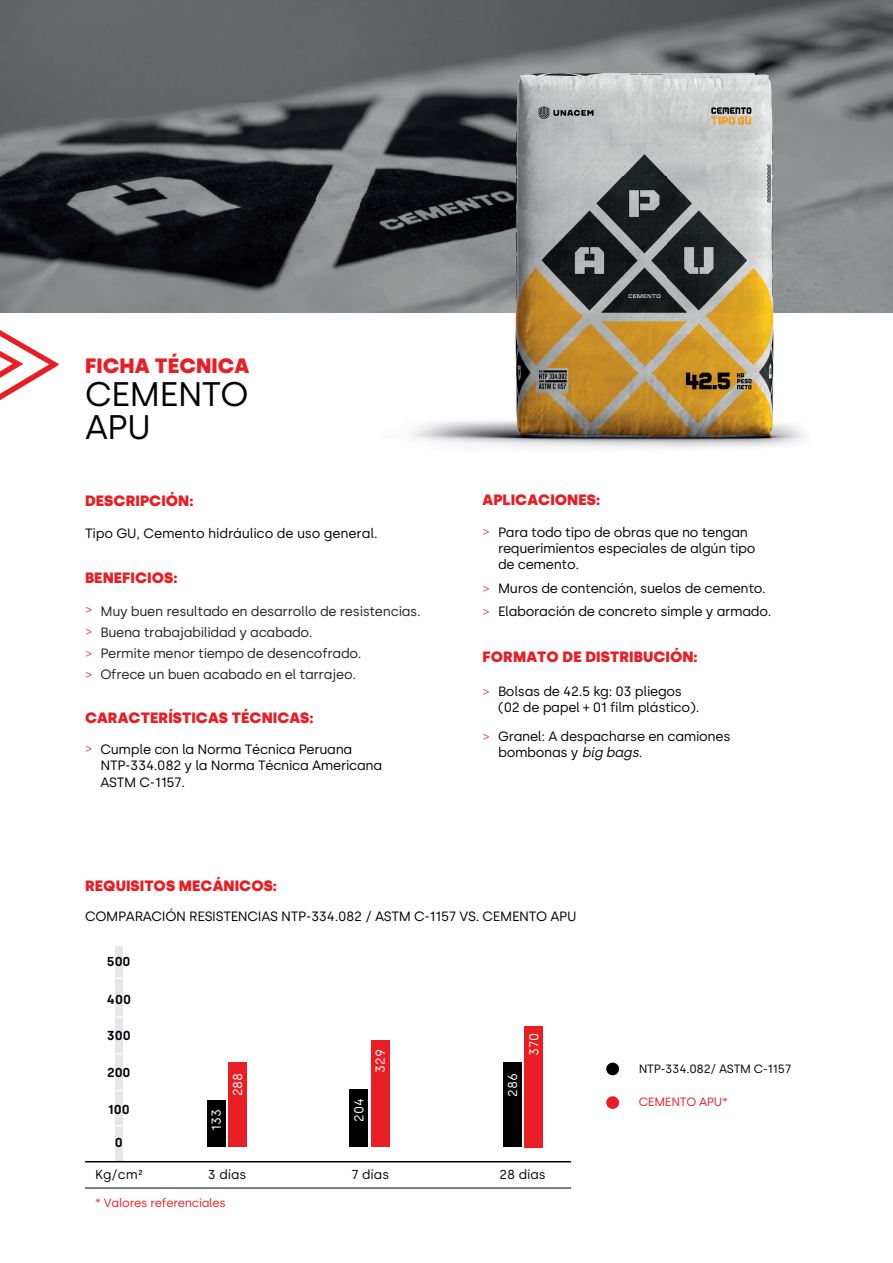
<style>
.page{position:relative;width:893px;height:1263px;background:#fff}
.page>*{position:absolute;margin:0;border:0;box-sizing:border-box;transform-origin:0 0}
.t1{font:34.05px/33px "Silka";letter-spacing:-.025em;color:#000001}
.t2{font:900 20.7px "Silka";color:#e91d24}
.t3{font:900 15px "Silka";color:#e91d24}
.t4{font:13.5px/16.2px "Silka";letter-spacing:-.025em;color:#000001}
.t5{font:13.5px/21px "Silka";letter-spacing:-.025em;color:#231f20}
.t6{font:300 13.5px/21.8px "Silka";color:#e91d24;text-align:justify}
.t7{font:13.05px "Silka";color:#000001}
.t8{font:13.05px "Silka";color:#fff}
.t9{font:600 13.05px "Silka";color:#000001}
.t10{font:12px "Silka";letter-spacing:-.025em;color:#e91d24}
.t11{font:12px "Silka";letter-spacing:-.025em;color:#000001}
.s1{font-style:italic}
</style>
<div class="page">
<img style="left:0;top:0;width:315px;height:313px">
<img style="left:315px;top:0;width:578px;height:52px">
<img style="left:315px;top:52px;width:46px;height:261px">
<img style="left:821px;top:52px;width:72px;height:261px">
<svg style="left:0;top:330px;width:58px;height:70px"></svg>
<div style="left:207px;top:1100px;width:18px;height:47px;background:#000001"></div>
<div style="left:228px;top:1062px;width:19px;height:85px;background:#e91d24"></div>
<div style="left:350px;top:1089px;width:18px;height:58px;background:#000001"></div>
<div style="left:371px;top:1040px;width:18px;height:107px;background:#e91d24"></div>
<div style="left:503px;top:1062px;width:18px;height:85px;background:#000001"></div>
<div style="left:525px;top:1026px;width:18px;height:121px;background:#e91d24"></div>
<hr style="left:85px;top:1188px;width:486px;height:1px;background:#000">
<div style="left:606px;top:1096px;width:13px;height:13px;background:#e91d24;border-radius:6px"></div>
<div style="left:606px;top:1062px;width:13px;height:13px;background:#000001;border-radius:6px"></div>
<div style="left:115px;top:946px;width:8px;height:216px;background:#e6e7e9"></div>
<hr style="left:96px;top:978px;width:46px;height:1px;background:#fff">
<hr style="left:96px;top:1016px;width:46px;height:2px;background:#fff">
<hr style="left:96px;top:1053px;width:46px;height:1px;background:#fff">
<hr style="left:97px;top:1090px;width:46px;height:1px;background:#fff">
<hr style="left:96px;top:1125px;width:46px;height:1px;background:#fff">
<hr style="left:85px;top:1161px;width:486px;height:1px;background:#000">
<img style="left:361px;top:41px;width:460px;height:408px">
<h2 class="t2" style="left:85px;top:353px;width:166px">FICHA TÉCNICA</h2>
<h1 class="t1" style="left:85px;top:378px;width:165px">CEMENTO<br>APU</h1>
<p class="t3" style="left:85px;top:492px;width:110px">DESCRIPCIÓN:</p>
<p class="t4" style="left:85px;top:525px;width:294px">Tipo GU, Cemento hidráulico de uso general.</p>
<p class="t3" style="left:85px;top:569px;width:94px">BENEFICIOS:</p>
<p class="t6" style="left:85px;top:598px;width:9px">&gt; &gt; &gt; &gt;</p>
<p class="t5" style="left:100px;top:600px;width:322px">Muy buen resultado en desarrollo de resistencias.<br>Buena trabajabilidad y acabado.<br>Permite menor tiempo de desencofrado.<br>Ofrece un buen acabado en el tarrajeo.</p>
<p class="t3" style="left:85px;top:709px;width:230px">CARACTERÍSTICAS TÉCNICAS:</p>
<p class="t4" style="left:100px;top:741px;width:283px">Cumple con la Norma Técnica Peruana<br>NTP-334.082 y la Norma Técnica Americana<br>ASTM C-1157.</p>
<p class="t6" style="left:85px;top:738px;width:9px">&gt;</p>
<p class="t3" style="left:483px;top:491px;width:119px">APLICACIONES:</p>
<p class="t4" style="left:498px;top:524px;width:259px">Para todo tipo de obras que no tengan requerimientos especiales de algún tipo de cemento.</p>
<p class="t4" style="left:498px;top:576px;width:275px;line-height:23.7px">Muros de contención, suelos de cemento.<br>Elaboración de concreto simple y armado.</p>
<p class="t6" style="left:483px;top:521px;width:9px">&gt;</p>
<p class="t6" style="left:483px;top:577px;width:9px;line-height:23.1px">&gt; &gt;</p>
<p class="t3" style="left:483px;top:648px;width:216px">FORMATO DE DISTRIBUCIÓN:</p>
<p class="t4" style="left:498px;top:683px;width:203px">Bolsas de 42.5 kg: 03 pliegos (02 de papel + 01 film plástico).</p>
<p class="t4" style="left:498px;top:728px;width:234px">Granel: A despacharse en camiones bombonas y <span class="s1">big bags.</span></p>
<p class="t6" style="left:483px;top:680px;width:9px">&gt;</p>
<p class="t6" style="left:483px;top:725px;width:9px">&gt;</p>
<p class="t3" style="left:85px;top:877px;width:194px">REQUISITOS MECÁNICOS:</p>
<p class="t4" style="left:85px;top:908px;width:493px">COMPARACIÓN RESISTENCIAS NTP-334.082 / ASTM C-1157 VS. CEMENTO APU</p>
<p class="t9" style="left:107px;top:954px;width:25px">500</p>
<p class="t9" style="left:107px;top:991px;width:26px">400</p>
<p class="t9" style="left:107px;top:1028px;width:25px">300</p>
<p class="t9" style="left:107px;top:1065px;width:25px">200</p>
<p class="t9" style="left:108px;top:1101px;width:23px">100</p>
<p class="t9" style="left:115px;top:1135px;width:9px">0</p>
<p class="t8" style="left:209px;top:1131px;width:23px;rotate:-90deg">133</p>
<p class="t8" style="left:230px;top:1096px;width:25px;rotate:-90deg">288</p>
<p class="t8" style="left:351px;top:1121px;width:25px;rotate:-90deg">204</p>
<p class="t8" style="left:372px;top:1073px;width:25px;rotate:-90deg">329</p>
<p class="t8" style="left:505px;top:1097px;width:25px;rotate:-90deg">286</p>
<p class="t8" style="left:526px;top:1056px;width:25px;rotate:-90deg">370</p>
<p class="t7" style="left:95px;top:1167px;width:49px">Kg/cm²</p>
<p class="t7" style="left:208px;top:1167px;width:40px">3 días</p>
<p class="t7" style="left:351px;top:1167px;width:39px">7 días</p>
<p class="t7" style="left:499px;top:1167px;width:48px">28 días</p>
<p class="t10" style="left:95px;top:1196px;width:132px">* Valores referenciales</p>
<p class="t11" style="left:639px;top:1061px;width:154px">NTP-334.082/ ASTM C-1157</p>
<p class="t10" style="left:639px;top:1095px;width:91px">CEMENTO APU*</p>
</div>
